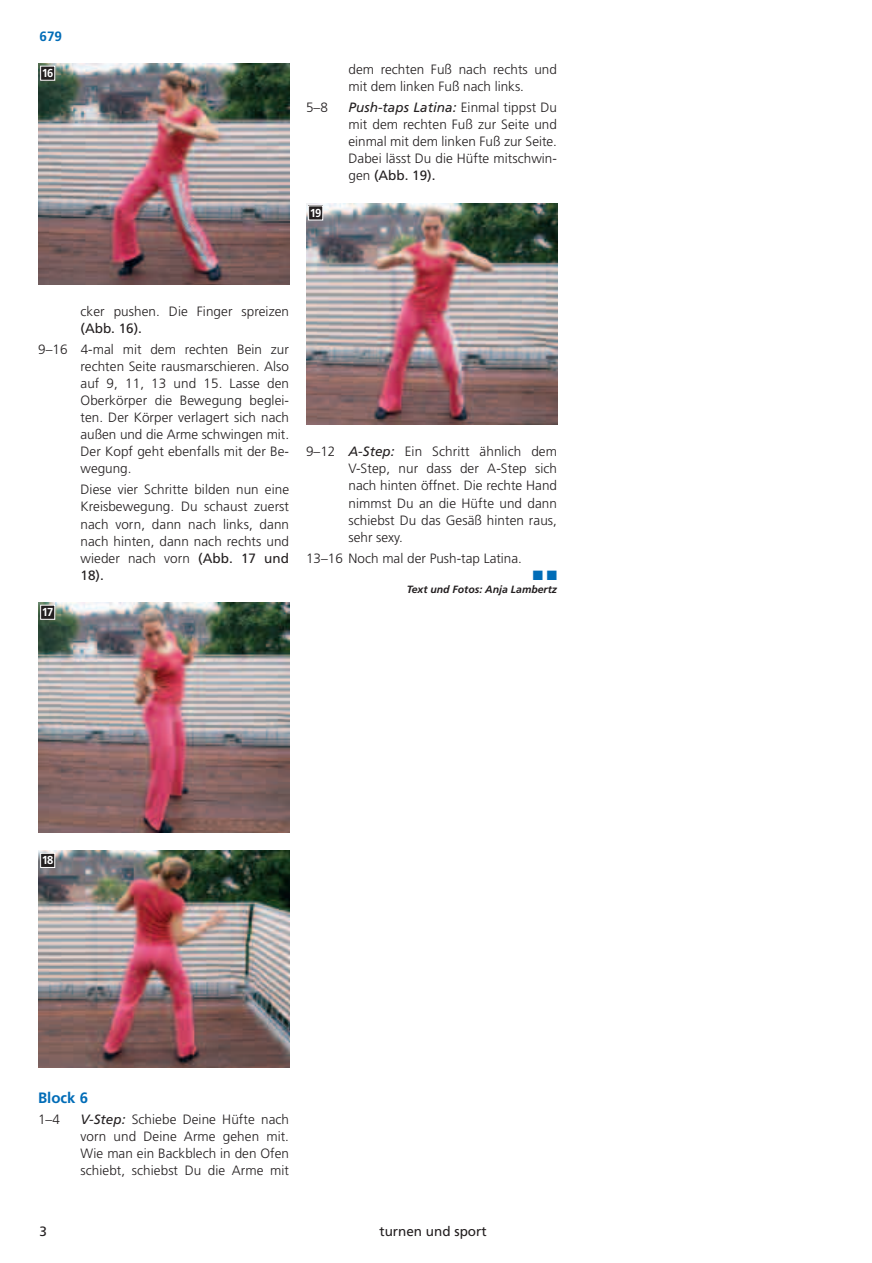
<style>
.page{position:relative;width:872px;height:1263px;background:#fff}
.page>*{position:absolute;margin:0;border:0;box-sizing:border-box;transform-origin:0 0}
.t1{font:700 15px "Frutiger";color:#006cb7}
.t2{font:300 13.5px/17px "Frutiger";letter-spacing:.005em;color:#231f20;text-align:justify}
.t3{font:13.5px "Frutiger";color:#231f20}
.t4{font:700 13.5px "Frutiger";color:#006cb7}
.t5{font:700 11.55px "Frutiger";letter-spacing:-.085em;color:#fff}
.t6{font:italic 700 10.5px "Frutiger";color:#231f20}
.s1{font-weight:400;font-style:italic}
.s2{font-weight:400}
</style>
<div class="page">
<img style="left:38px;top:64px;width:251px;height:221px">
<div style="left:41px;top:66px;width:14px;height:14px;background:#231f20"></div>
<div style="left:40px;top:66px;width:15px;height:15px;border:1px solid #fff"></div>
<img style="left:38px;top:603px;width:251px;height:229px">
<div style="left:41px;top:605px;width:14px;height:14px;background:#231f20"></div>
<div style="left:40px;top:605px;width:15px;height:15px;border:1px solid #fff"></div>
<img style="left:38px;top:851px;width:251px;height:217px">
<div style="left:41px;top:853px;width:14px;height:14px;background:#231f20"></div>
<div style="left:40px;top:853px;width:15px;height:15px;border:1px solid #fff"></div>
<img style="left:306px;top:203px;width:251px;height:221px">
<div style="left:308px;top:206px;width:15px;height:14px;background:#231f20"></div>
<div style="left:308px;top:205px;width:15px;height:15px;border:1px solid #fff"></div>
<p class="t4" style="left:40px;top:31px;width:24px">679</p>
<p class="t5" style="left:42px;top:69px;width:13px">16</p>
<p class="t2" style="left:348px;top:62px;width:210px">dem rechten Fuß nach rechts und mit dem linken Fuß nach links.</p>
<p class="t2" style="left:306px;top:100px;width:23px">5–8</p>
<p class="t2" style="left:348px;top:100px;width:210px"><span class="s1">Push-taps Latina:</span> Einmal tippst Du mit dem rechten Fuß zur Seite und einmal mit dem linken Fuß zur Seite.<br>Dabei lässt Du die Hüfte mitschwin&shy;gen <span class="s2">(Abb. 19).</span></p>
<p class="t5" style="left:310px;top:208px;width:13px">19</p>
<p class="t2" style="left:80px;top:304px;width:210px">cker pushen. Die Finger spreizen</p>
<p class="t3" style="left:80px;top:323px;width:63px">(Abb. 16).</p>
<p class="t2" style="left:80px;top:342px;width:210px;text-indent:-42px">9–16 4-mal mit dem rechten Bein zur rechten Seite rausmarschieren. Also auf 9, 11, 13 und 15. Lasse den Oberkörper die Bewegung beglei&shy;ten. Der Körper verlagert sich nach außen und die Arme schwingen mit.<br>Der Kopf geht ebenfalls mit der Be&shy;wegung.</p>
<p class="t2" style="left:80px;top:482px;width:210px">Diese vier Schritte bilden nun eine Kreisbewegung. Du schaust zuerst nach vorn, dann nach links, dann nach hinten, dann nach rechts und wieder nach vorn <span class="s2">(Abb. 17 und 18).</span></p>
<p class="t5" style="left:42px;top:608px;width:13px">17</p>
<p class="t2" style="left:348px;top:444px;width:210px;text-indent:-42px">9–12 <span class="s1">A-Step:</span> Ein Schritt ähnlich dem V-Step, nur dass der A-Step sich nach hinten öffnet. Die rechte Hand nimmst Du an die Hüfte und dann schiebst Du das Gesäß hinten raus, sehr sexy.</p>
<p class="t2" style="left:306px;top:551px;width:217px">13–16 Noch mal der Push-tap Latina.</p>
<p class="t6" style="left:407px;top:585px;width:152px">Text und Fotos: Anja Lambertz</p>
<p class="t5" style="left:42px;top:856px;width:13px">18</p>
<p class="t1" style="left:38px;top:1091px;width:51px">Block 6</p>
<p class="t2" style="left:38px;top:1112px;width:23px">1–4</p>
<p class="t2" style="left:80px;top:1112px;width:210px"><span class="s1">V-Step:</span> Schiebe Deine Hüfte nach vorn und Deine Arme gehen mit.<br>Wie man ein Backblech in den Ofen schiebt, schiebst Du die Arme mit</p>
<p class="t3" style="left:40px;top:1226px;width:9px">3</p>
<p class="t3" style="left:379px;top:1226px;width:109px">turnen und sport</p>
</div>
